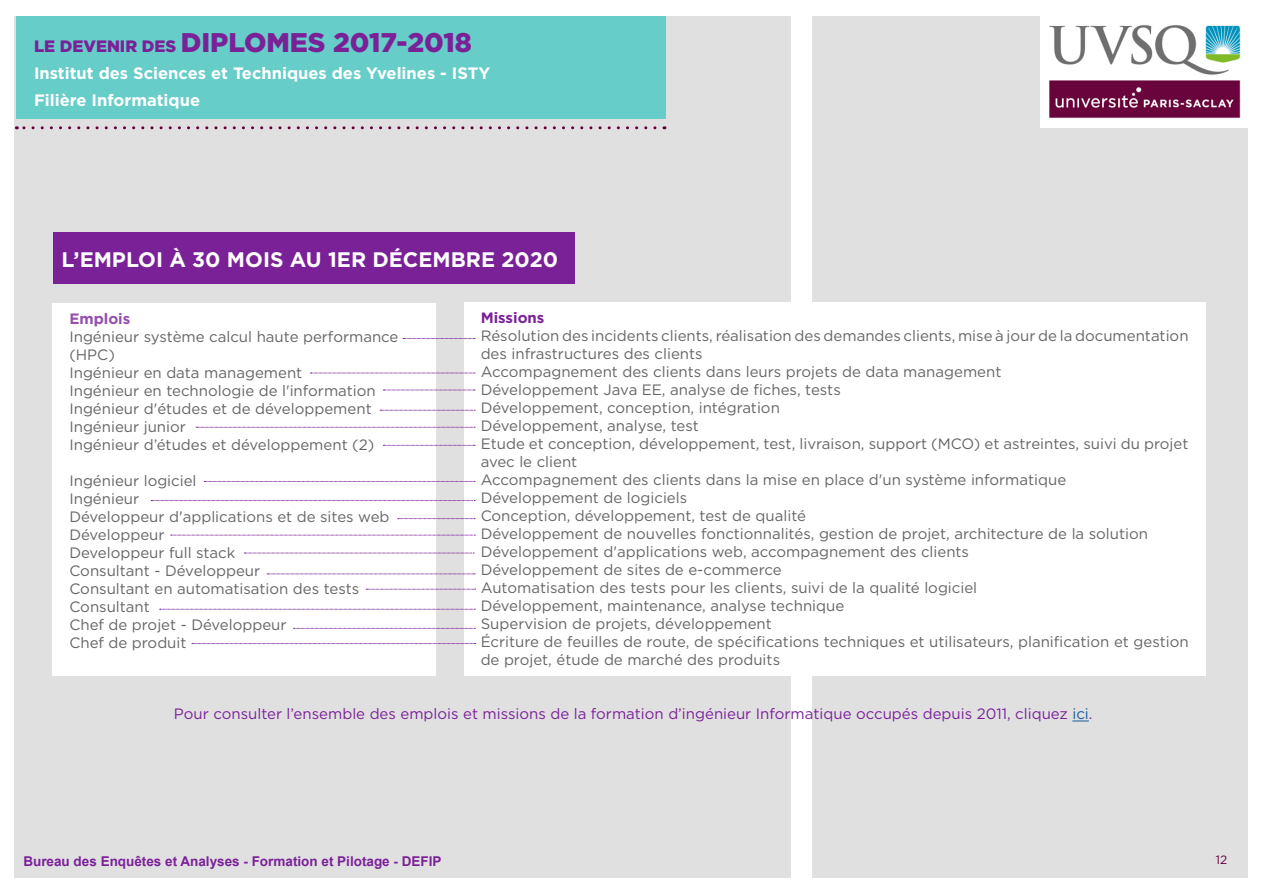
<style>
.page{position:relative;width:1263px;height:893px;background:#fff}
.page>*{position:absolute;margin:0;border:0;box-sizing:border-box;transform-origin:0 0}
.t1{font:900 27px "Gotham";color:#7b2198}
.t2{font:700 21px "Gotham";color:#fff}
.t3{font:700 16.5px "Gotham";color:#fff}
.t4{font:15px/18px "Gotham";color:#646567}
.t5{font:15px "Gotham";color:#7b2198}
.t6{font:700 15px "Gotham";color:#7b2198}
.t7{font:700 15px "Gotham";color:#954ead}
.t8{font:700 13.5px "Arial";color:#7b2198}
.t9{font:12px "Gotham";color:#63003c}
.s1{font-size:16.5px}
.s2{color:#175d9e}
</style>
<div class="page">
<div style="left:15px;top:16px;width:776px;height:861px;background:#e0e0e1"></div>
<div style="left:812px;top:16px;width:436px;height:861px;background:#e0e0e1"></div>
<img style="left:1041px;top:16px;width:207px;height:112px">
<div style="left:16px;top:17px;width:649px;height:102px;background:#66cdc8"></div>
<div style="left:52px;top:303px;width:384px;height:373px;background:#fff"></div>
<svg style="left:16px;top:126px;width:639px;height:3px"></svg>
<div style="left:464px;top:303px;width:741px;height:373px;background:#fff"></div>
<svg style="left:1072px;top:721px;width:17px;height:1px"></svg>
<svg style="left:403px;top:338px;width:72px;height:1px"></svg>
<svg style="left:310px;top:373px;width:165px;height:1px"></svg>
<svg style="left:380px;top:410px;width:95px;height:1px"></svg>
<svg style="left:204px;top:481px;width:271px;height:1px"></svg>
<svg style="left:151px;top:500px;width:324px;height:1px"></svg>
<svg style="left:383px;top:390px;width:92px;height:1px"></svg>
<svg style="left:383px;top:445px;width:92px;height:1px"></svg>
<svg style="left:398px;top:518px;width:77px;height:1px"></svg>
<svg style="left:267px;top:574px;width:208px;height:1px"></svg>
<svg style="left:366px;top:589px;width:110px;height:1px"></svg>
<svg style="left:171px;top:535px;width:304px;height:1px"></svg>
<svg style="left:160px;top:609px;width:315px;height:1px"></svg>
<svg style="left:294px;top:628px;width:181px;height:1px"></svg>
<svg style="left:192px;top:643px;width:284px;height:1px"></svg>
<svg style="left:244px;top:553px;width:230px;height:1px"></svg>
<div style="left:53px;top:232px;width:522px;height:52px;background:#7b2198"></div>
<svg style="left:196px;top:427px;width:279px;height:1px"></svg>
<p class="t1" style="left:34px;top:24px;width:439px"><span class="s1">LE DEVENIR DES</span> DIPLOMES 2017-2018</p>
<p class="t3" style="left:34px;top:62px;width:458px">Institut des Sciences et Techniques des Yvelines - ISTY</p>
<p class="t3" style="left:34px;top:89px;width:168px">Filière Informatique</p>
<p class="t2" style="left:61px;top:245px;width:498px">L’EMPLOI À 30 MOIS AU 1ER DÉCEMBRE 2020</p>
<p class="t7" style="left:69px;top:308px;width:62px">Emplois</p>
<p class="t4" style="left:69px;top:327px;width:331px">Ingénieur système calcul haute performance (HPC)</p>
<p class="t4" style="left:69px;top:363px;width:234px">Ingénieur en data management</p>
<p class="t4" style="left:69px;top:381px;width:308px">Ingénieur en technologie de l'information</p>
<p class="t4" style="left:69px;top:399px;width:304px">Ingénieur d'études et de développement</p>
<p class="t4" style="left:69px;top:417px;width:118px">Ingénieur junior</p>
<p class="t4" style="left:69px;top:435px;width:306px">Ingénieur d’études et développement (2)</p>
<p class="t4" style="left:69px;top:471px;width:129px">Ingénieur logiciel</p>
<p class="t4" style="left:69px;top:489px;width:71px">Ingénieur</p>
<p class="t4" style="left:69px;top:507px;width:322px">Développeur d'applications et de sites web</p>
<p class="t4" style="left:69px;top:525px;width:97px">Développeur</p>
<p class="t4" style="left:69px;top:543px;width:168px">Developpeur full stack</p>
<p class="t4" style="left:69px;top:561px;width:192px">Consultant - Développeur</p>
<p class="t4" style="left:69px;top:579px;width:291px">Consultant en automatisation des tests</p>
<p class="t4" style="left:69px;top:597px;width:82px">Consultant</p>
<p class="t4" style="left:69px;top:615px;width:219px">Chef de projet - Développeur</p>
<p class="t4" style="left:69px;top:633px;width:119px">Chef de produit</p>
<p class="t6" style="left:481px;top:308px;width:65px">Missions</p>
<p class="t4" style="left:481px;top:327px;width:709px">Résolution des incidents clients, réalisation des demandes clients, mise à jour de la documentation des infrastructures des clients</p>
<p class="t4" style="left:481px;top:363px;width:522px">Accompagnement des clients dans leurs projets de data management</p>
<p class="t4" style="left:481px;top:381px;width:362px">Développement Java EE, analyse de fiches, tests</p>
<p class="t4" style="left:481px;top:399px;width:301px">Développement, conception, intégration</p>
<p class="t4" style="left:481px;top:417px;width:220px">Développement, analyse, test</p>
<p class="t4" style="left:481px;top:435px;width:709px">Etude et conception, développement, test, livraison, support (MCO) et astreintes, suivi du projet avec le client</p>
<p class="t4" style="left:481px;top:471px;width:587px">Accompagnement des clients dans la mise en place d'un système informatique</p>
<p class="t4" style="left:481px;top:489px;width:208px">Développement de logiciels</p>
<p class="t4" style="left:481px;top:507px;width:327px">Conception, développement, test de qualité</p>
<p class="t4" style="left:481px;top:525px;width:669px">Développement de nouvelles fonctionnalités, gestion de projet, architecture de la solution</p>
<p class="t4" style="left:481px;top:543px;width:490px">Développement d'applications web, accompagnement des clients</p>
<p class="t4" style="left:481px;top:561px;width:303px">Développement de sites de e-commerce</p>
<p class="t4" style="left:481px;top:579px;width:498px">Automatisation des tests pour les clients, suivi de la qualité logiciel</p>
<p class="t4" style="left:481px;top:597px;width:365px">Développement, maintenance, analyse technique</p>
<p class="t4" style="left:481px;top:615px;width:293px">Supervision de projets, développement</p>
<p class="t4" style="left:481px;top:633px;width:709px">Écriture de feuilles de route, de spécifications techniques et utilisateurs, planification et gestion de projet, étude de marché des produits</p>
<p class="t5" style="left:174px;top:705px;width:920px">Pour consulter l’ensemble des emplois et missions de la formation d’ingénieur Informatique occupés depuis 2011, cliquez <span class="s2">ici</span>.</p>
<p class="t8" style="left:23px;top:852px;width:420px">Bureau des Enquêtes et Analyses - Formation et Pilotage - DEFIP</p>
<p class="t9" style="left:1216px;top:852px;width:13px">12</p>
</div>
